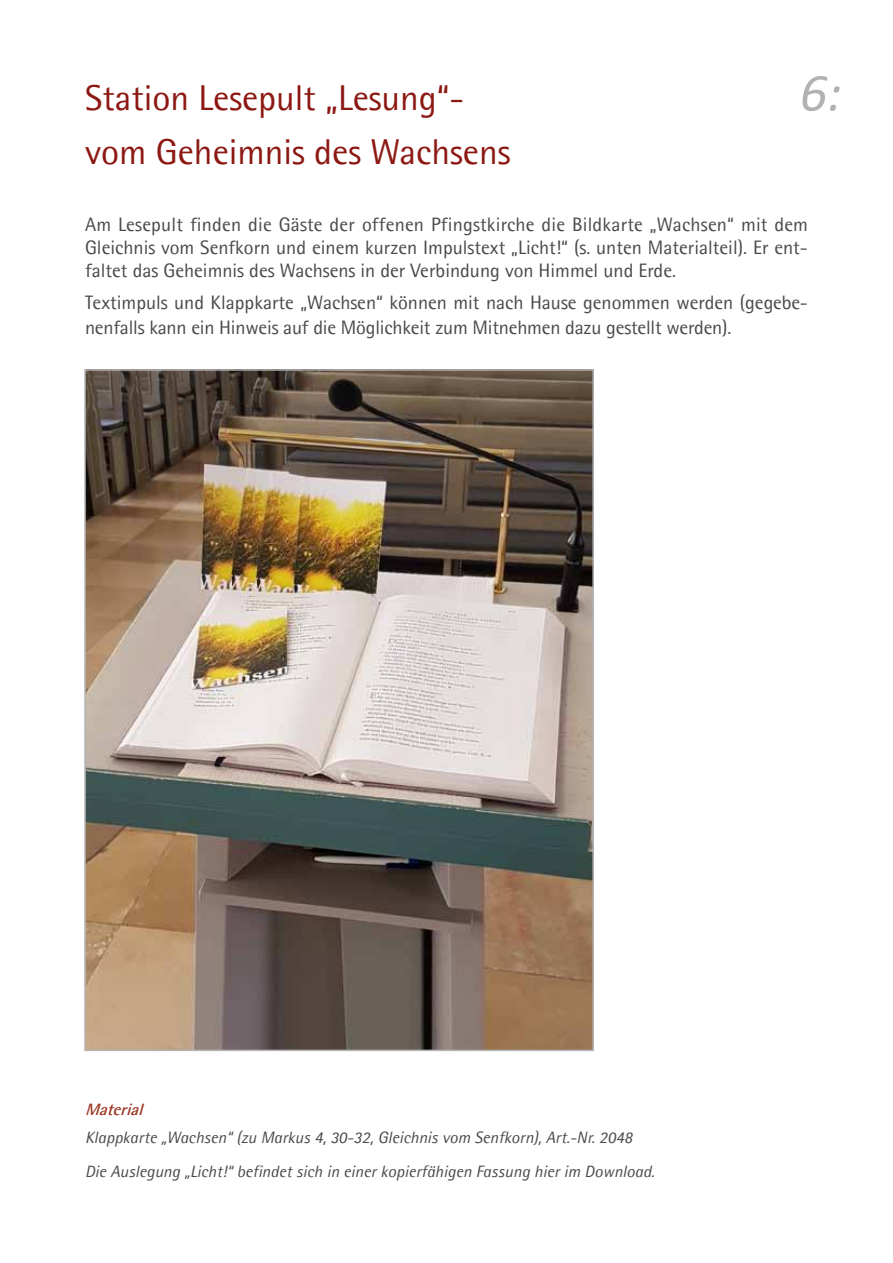
<style>
.page{position:relative;width:893px;height:1263px;background:#fff}
.page>*{position:absolute;margin:0;border:0;box-sizing:border-box;transform-origin:0 0}
.t1{font:italic 54px "Calibri";color:#b3b2b2}
.t2{font:36px "Agfa Rotis Semisans";color:#8c1812}
.t3{font:19.5px/23.4px "Agfa Rotis Semisans";color:#4a4a49;text-align:justify}
.t4{font:italic 16.5px/33.8px "Agfa Rotis Semisans";color:#4a4a49}
.t5{font:italic 700 16.5px "Agfa Rotis Semisans";color:#9b3624}
</style>
<div class="page">
<img style="left:87px;top:372px;width:504px;height:676px">
<div style="left:84px;top:369px;width:510px;height:682px;border:2px solid #b3b2b2"></div>
<h2 class="t2" style="left:85px;top:76px;width:381px">Station Lesepult „Lesung“-</h2>
<h1 class="t1" style="left:800px;top:59px;width:43px">6:</h1>
<h2 class="t2" style="left:85px;top:130px;width:427px">vom Geheimnis des Wachsens</h2>
<p class="t3" style="left:85px;top:212px;width:724px">Am Lesepult finden die Gäste der offenen Pfingstkirche die Bildkarte „Wachsen“ mit dem Gleichnis vom Senfkorn und einem kurzen Impulstext „Licht!“ (s. unten Materialteil). Er ent&shy;faltet das Geheimnis des Wachsens in der Verbindung von Himmel und Erde.</p>
<p class="t3" style="left:85px;top:290px;width:724px;line-height:25.2px">Textimpuls und Klappkarte „Wachsen“ können mit nach Hause genommen werden (gegebe&shy;nenfalls kann ein Hinweis auf die Möglichkeit zum Mitnehmen dazu gestellt werden).</p>
<p class="t5" style="left:85px;top:1099px;width:65px">Material</p>
<p class="t4" style="left:85px;top:1120px;width:571px">Klappkarte „Wachsen“ (zu Markus 4, 30-32, Gleichnis vom Senfkorn), Art.-Nr. 2048<br>Die Auslegung „Licht!“ befindet sich in einer kopierfähigen Fassung hier im Download.</p>
</div>
